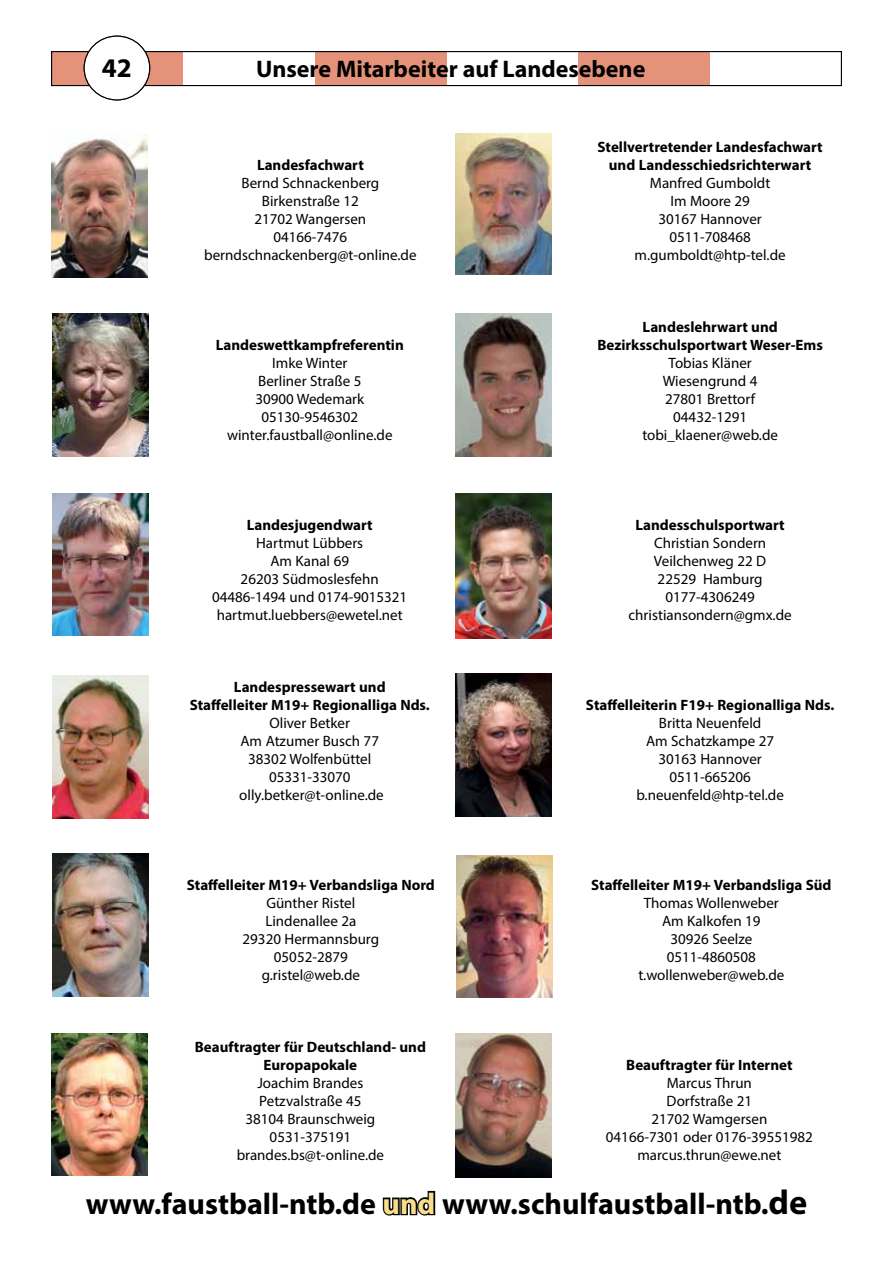
<style>
.page{position:relative;width:893px;height:1263px;background:#fff}
.page>*{position:absolute;margin:0;border:0;box-sizing:border-box;transform-origin:0 0}
.t1{font:700 30px "Myriad Pro";color:#000}
.t2{font:27px "Minion Pro";color:#000}
.t3{font:700 24px "Myriad Pro";color:#000}
.t4{font:15px/18px "Myriad Pro";color:#000;text-align:center}
.t5{font:700 15px/18px "Myriad Pro";color:#000;text-align:center}
.s1{color:#f9de8a}
.s2{font-size:34.5px}
</style>
<div class="page">
<div style="left:51px;top:51px;width:132px;height:34px;background:#e5927a"></div>
<div style="left:315px;top:51px;width:131px;height:34px;background:#e5927a"></div>
<div style="left:578px;top:51px;width:132px;height:34px;background:#e5927a"></div>
<div style="left:51px;top:51px;width:791px;height:35px;border:1px solid #000"></div>
<div style="left:84px;top:36px;width:66px;height:64px;background:#fff;border-radius:50%"></div>
<div style="left:84px;top:36px;width:66px;height:64px;border:1px solid #000;border-radius:50%"></div>
<svg style="left:382px;top:1190px;width:54px;height:26px"></svg>
<img style="left:51px;top:134px;width:96px;height:144px">
<img style="left:455px;top:673px;width:96px;height:143px">
<img style="left:455px;top:1034px;width:96px;height:143px">
<img style="left:455px;top:134px;width:96px;height:141px">
<img style="left:455px;top:494px;width:96px;height:144px">
<img style="left:52px;top:675px;width:97px;height:143px">
<img style="left:455px;top:313px;width:97px;height:144px">
<img style="left:52px;top:854px;width:97px;height:142px">
<img style="left:456px;top:855px;width:97px;height:142px">
<img style="left:52px;top:494px;width:97px;height:142px">
<img style="left:52px;top:314px;width:97px;height:143px">
<img style="left:51px;top:1034px;width:96px;height:141px">
<h2 class="t2" style="left:104px;top:49px;width:27px">42</h2>
<h3 class="t3" style="left:256px;top:54px;width:391px">Unsere Mitarbeiter auf Landesebene</h3>
<p class="t5" style="left:257px;top:155px;width:108px">Landesfachwart</p>
<p class="t4" style="left:204px;top:173px;width:214px">Bernd Schnackenberg<br>Birkenstraße 12<br>21702 Wangersen<br>04166-7476 berndschnackenberg@t-online.de</p>
<p class="t5" style="left:216px;top:335px;width:189px">Landeswettkampfreferentin</p>
<p class="t4" style="left:227px;top:353px;width:167px">Imke Winter<br>Berliner Straße 5<br>30900 Wedemark<br>05130-9546302 winter.faustball@online.de</p>
<p class="t5" style="left:247px;top:515px;width:128px">Landesjugendwart</p>
<p class="t4" style="left:212px;top:533px;width:197px">Hartmut Lübbers<br>Am Kanal 69<br>26203 Südmoslesfehn<br>04486-1494 und 0174-9015321 hartmut.luebbers@ewetel.net</p>
<p class="t5" style="left:190px;top:677px;width:242px">Landespressewart und<br>Staffelleiter M19+ Regionalliga Nds.</p>
<p class="t4" style="left:239px;top:713px;width:146px">Oliver Betker<br>Am Atzumer Busch 77<br>38302 Wolfenbüttel<br>05331-33070 olly.betker@t-online.de</p>
<p class="t5" style="left:187px;top:875px;width:250px">Staffelleiter M19+ Verbandsliga Nord</p>
<p class="t4" style="left:243px;top:893px;width:138px">Günther Ristel<br>Lindenallee 2a<br>29320 Hermannsburg<br>05052-2879 g.ristel@web.de</p>
<p class="t5" style="left:195px;top:1037px;width:233px">Beauftragter für Deutschland- und<br>Europapokale</p>
<p class="t4" style="left:237px;top:1073px;width:149px">Joachim Brandes<br>Petzvalstraße 45<br>38104 Braunschweig<br>0531-375191 brandes.bs@t-online.de</p>
<p class="t5" style="left:598px;top:137px;width:227px">Stellvertretender Landesfachwart und Landesschiedsrichterwart</p>
<p class="t4" style="left:635px;top:173px;width:153px">Manfred Gumboldt<br>Im Moore 29<br>30167 Hannover<br>0511-708468 m.gumboldt@htp-tel.de</p>
<p class="t5" style="left:597px;top:317px;width:227px">Landeslehrwart und<br>Bezirksschulsportwart Weser-Ems</p>
<p class="t4" style="left:642px;top:353px;width:137px">Tobias Kläner<br>Wiesengrund 4<br>27801 Brettorf<br>04432-1291 tobi_klaener@web.de</p>
<p class="t5" style="left:635px;top:515px;width:151px">Landesschulsportwart</p>
<p class="t4" style="left:629px;top:533px;width:165px">Christian Sondern<br>Veilchenweg 22 D<br>22529 Hamburg<br>0177-4306249 christiansondern@gmx.de</p>
<p class="t5" style="left:586px;top:695px;width:250px">Staffelleiterin F19+ Regionalliga Nds.</p>
<p class="t4" style="left:636px;top:713px;width:149px">Britta Neuenfeld<br>Am Schatzkampe 27<br>30163 Hannover<br>0511-665206 b.neuenfeld@htp-tel.de</p>
<p class="t5" style="left:591px;top:875px;width:242px">Staffelleiter M19+ Verbandsliga Süd</p>
<p class="t4" style="left:638px;top:893px;width:147px">Thomas Wollenweber<br>Am Kalkofen 19<br>30926 Seelze<br>0511-4860508 t.wollenweber@web.de</p>
<p class="t5" style="left:626px;top:1055px;width:168px">Beauftragter für Internet</p>
<p class="t4" style="left:606px;top:1073px;width:208px">Marcus Thrun<br>Dorfstraße 21<br>21702 Wamgersen<br>04166-7301 oder 0176-39551982 marcus.thrun@ewe.net</p>
<h1 class="t1" style="left:86px;top:1184px;width:723px">www.faustball-ntb.de <span class="s1">und</span> www.schulfaustball-ntb.<span class="s2">de</span></h1>
</div>
